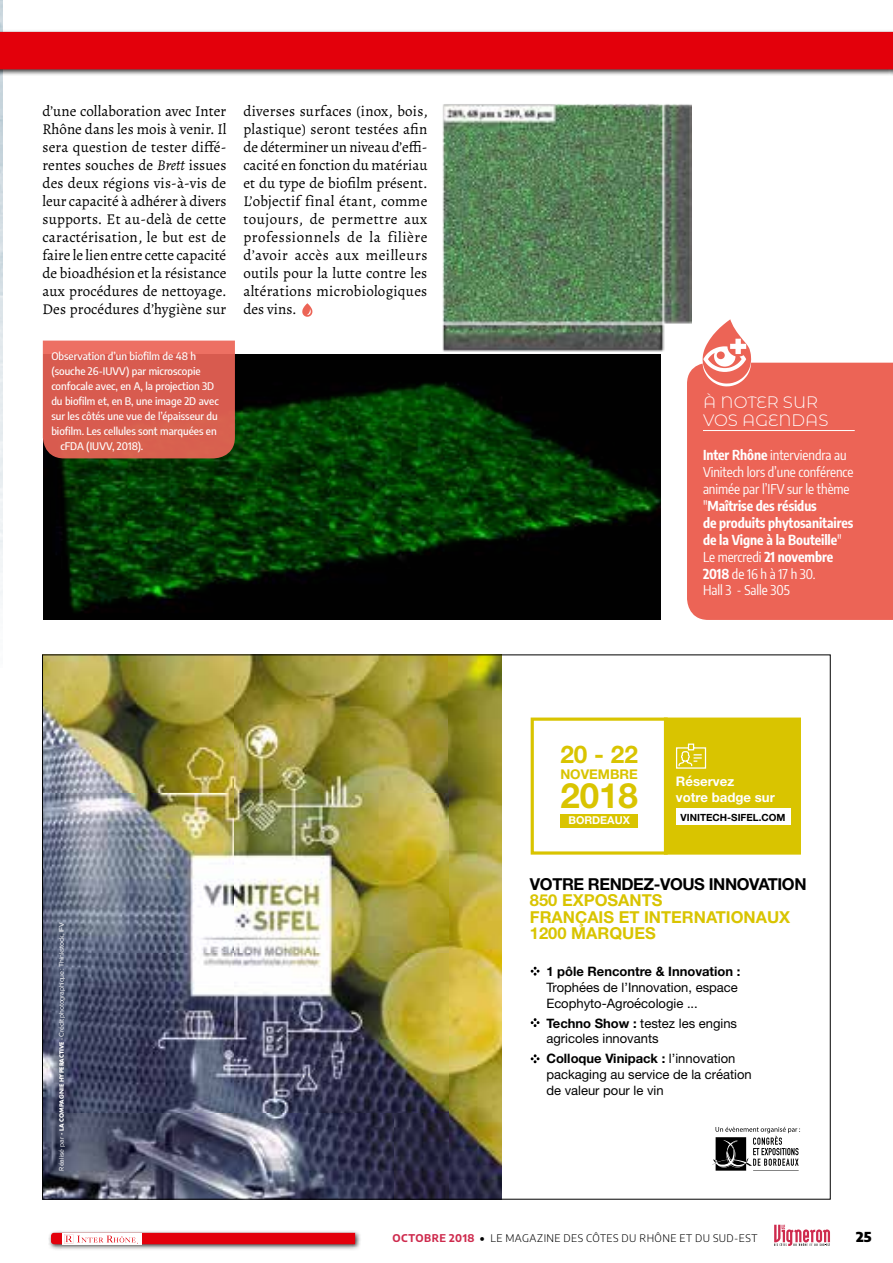
<style>
.page{position:relative;width:893px;height:1263px;background:#fff}
.page>*{position:absolute;margin:0;border:0;box-sizing:border-box;transform-origin:0 0}
.t1{font:700 34.95px "Helvetica Neue";color:#d9c400}
.t2{font:700 24.3px "Helvetica Neue";color:#d9c400}
.t3{font:700 16.5px/16.5px "Helvetica Neue";color:#d9c400}
.t4{font:700 16.5px "Helvetica Neue";letter-spacing:-.025em;color:#000}
.t5{font:300 16.5px/18px "Montserrat Alternates";color:#fff}
.t6{font:15px/18px "Alegreya";letter-spacing:.01em;color:#000;text-align:justify}
.t7{font:13.5px/17px "Encode Sans Condensed";letter-spacing:-.005em;color:#fff}
.t8{font:900 13.5px "Encode Sans";color:#000}
.t9{font:700 13.35px "Helvetica Neue";color:#d9c400}
.t10{font:700 13.2px/15.9px "Helvetica Neue";color:#fff}
.t11{font:13.05px/15.8px "Helvetica Neue";color:#000}
.t12{font:700 13.05px "Helvetica Neue";color:#000}
.t13{font:700 10.8px "Helvetica Neue";color:#fff}
.t14{font:500 semi-condensed 10.5px "Encode Sans";color:#fff}
.t15{font:300 10.5px "Encode Sans";letter-spacing:.04em;color:#000}
.t16{font:700 9.9px "Helvetica Neue";color:#000}
.t17{font:7.05px "Proxima Nova";letter-spacing:-.03em;color:#fff}
.s1{font-style:italic}
.s2{font-size:6.9px}
.s3{font-family:"Futura Std";font-weight:700;font-size:5.7px}
.s4{font-weight:700}
.s5{font-weight:700;color:#ce2a4d}
.s6{font-weight:900}
</style>
<div class="page">
<img style="left:43px;top:355px;width:618px;height:265px">
<div style="left:687px;top:363px;width:206px;height:257px;background:#ec6456"></div>
<hr style="left:703px;top:430px;width:152px;height:1px;background:#fff">
<img style="left:442px;top:104px;width:249px;height:248px">
<svg style="left:302px;top:303px;width:10px;height:14px"></svg>
<img style="left:44px;top:656px;width:458px;height:541px">
<svg style="left:530px;top:966px;width:10px;height:10px"></svg>
<svg style="left:530px;top:1018px;width:10px;height:9px"></svg>
<svg style="left:530px;top:1054px;width:10px;height:9px"></svg>
<svg style="left:712px;top:1127px;width:88px;height:44px"></svg>
<div style="left:531px;top:717px;width:137px;height:138px;border:3px solid #d9c400"></div>
<div style="left:665px;top:719px;width:134px;height:134px;background:#d9c400"></div>
<div style="left:664px;top:717px;width:137px;height:138px;border:3px solid #d9c400"></div>
<div style="left:560px;top:814px;width:78px;height:13px;background:#d9c400"></div>
<div style="left:676px;top:809px;width:114px;height:16px;background:#fff"></div>
<svg style="left:676px;top:743px;width:31px;height:26px"></svg>
<svg style="left:703px;top:319px;width:48px;height:67px"></svg>
<svg style="left:43px;top:341px;width:192px;height:117px;background:#d85e50"></svg>
<svg style="left:774px;top:1225px;width:56px;height:21px"></svg>
<div style="left:0;top:29px;width:893px;height:46px;background:#000;opacity:.75"></div>
<div style="left:0;top:32px;width:893px;height:37px;background:#e3000b"></div>
<div style="left:48px;top:1230px;width:313px;height:20px;background:#000;opacity:.75"></div>
<svg style="left:51px;top:1233px;width:304px;height:11px"></svg>
<p class="t6" style="left:43px;top:102px;width:186px">d’une collaboration avec Inter Rhône dans les mois à venir. Il sera question de tester diffé&shy;rentes souches de <span class="s1">Brett</span> issues des deux régions vis-à-vis de leur capacité à adhérer à divers supports. Et au-delà de cette caractérisation, le but est de faire le lien entre cette capacité de bioadhésion et la résistance aux procédures de nettoyage.<br>Des procédures d’hygiène sur</p>
<p class="t6" style="left:243px;top:102px;width:186px">diverses surfaces (inox, bois, plastique) seront testées afin de déterminer un niveau d’effi&shy;cacité en fonction du matériau et du type de biofilm présent.<br>L’objectif final étant, comme toujours, de permettre aux professionnels de la filière d’avoir accès aux meilleurs outils pour la lutte contre les altérations microbiologiques des vins.</p>
<p class="t14" style="left:51px;top:349px;width:146px">Observation d’un biofilm de 48 h</p>
<p class="t14" style="left:51px;top:364px;width:151px">(souche 26-IUVV) par microscopie</p>
<p class="t14" style="left:51px;top:379px;width:164px">confocale avec, en A, la projection 3D</p>
<p class="t14" style="left:51px;top:394px;width:169px">du biofilm et, en B, une image 2D avec</p>
<p class="t14" style="left:51px;top:409px;width:168px">sur les côtés une vue de l’épaisseur du</p>
<p class="t14" style="left:51px;top:424px;width:167px">biofilm. Les cellules sont marquées en</p>
<p class="t14" style="left:60px;top:439px;width:85px">cFDA (IUVV, 2018).</p>
<p class="t17" style="left:58px;top:1171px;width:250px;rotate:-90deg"><span class="s2">Réalisé par</span> <span class="s3">- LA COMPAGNIE HYPERACTIVE</span> - Crédit photographique : Thinkstock, IFV</p>
<p class="t5" style="left:703px;top:392px;width:127px">À NOTER SUR<br>VOS AGENDAS</p>
<p class="t7" style="left:703px;top:446px;width:152px"><span class="s4">Inter Rhône</span> interviendra au<br>Vinitech lors d’une conférence animée par l’IFV sur le thème "<span class="s4">Maîtrise des résidus<br>de produits phytosanitaires de la Vigne à la Bouteille</span>"<br>Le mercredi <span class="s4">21 novembre<br>2018</span> de 16 h à 17 h 30.<br>Hall 3 - Salle 305</p>
<h2 class="t2" style="left:560px;top:735px;width:79px">20 - 22</h2>
<p class="t9" style="left:560px;top:764px;width:79px">NOVEMBRE</p>
<p class="t13" style="left:568px;top:812px;width:63px">BORDEAUX</p>
<h1 class="t1" style="left:560px;top:768px;width:79px">2018</h1>
<p class="t10" style="left:676px;top:774px;width:100px">Réservez<br>votre badge sur</p>
<p class="t16" style="left:681px;top:810px;width:106px">VINITECH-SIFEL.COM</p>
<p class="t4" style="left:530px;top:871px;width:278px">VOTRE RENDEZ-VOUS INNOVATION</p>
<p class="t3" style="left:530px;top:893px;width:262px">850 EXPOSANTS<br>FRANÇAIS ET INTERNATIONAUX<br>1200 MARQUES</p>
<p class="t12" style="left:546px;top:961px;width:196px">1 pôle Rencontre &amp; Innovation :</p>
<p class="t11" style="left:546px;top:980px;width:193px">Trophées de l’Innovation, espace<br>Ecophyto-Agroécologie ...</p>
<p class="t11" style="left:546px;top:1016px;width:192px"><span class="s4">Techno Show :</span> testez les engins agricoles innovants</p>
<p class="t11" style="left:546px;top:1051px;width:207px"><span class="s4">Colloque Vinipack :</span> l’innovation packaging au service de la création de valeur pour le vin</p>
<p class="t15" style="left:393px;top:1231px;width:367px"><span class="s5">OCTOBRE 2018</span> <span class="s6">•</span> LE MAGAZINE DES CÔTES DU RHÔNE ET DU SUD-EST</p>
<p class="t8" style="left:856px;top:1226px;width:17px">25</p>
</div>
